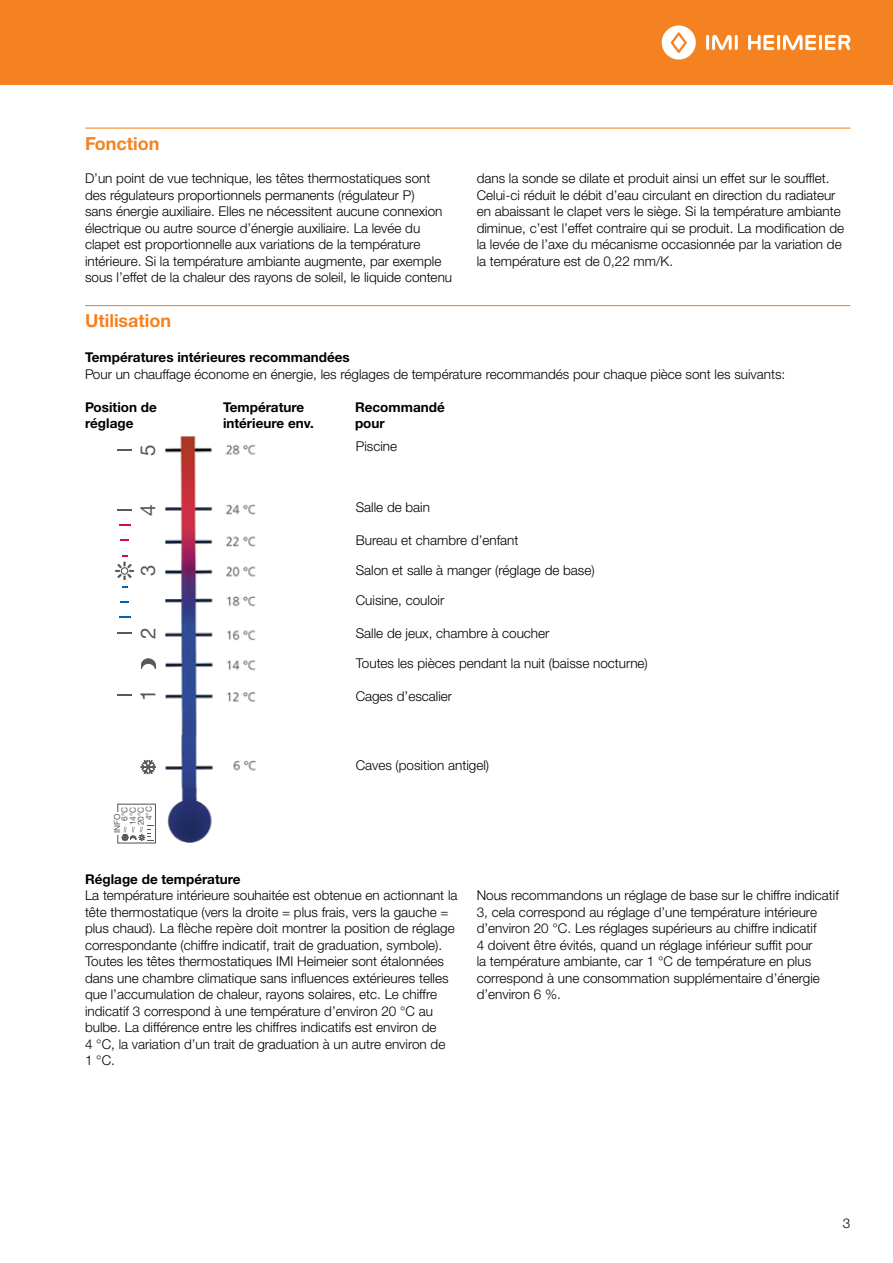
<style>
.page{position:relative;width:893px;height:1263px;background:#fff}
.page>*{position:absolute;margin:0;border:0;box-sizing:border-box;transform-origin:0 0}
.t1{font:21px "Helvetica Neue LT Com";color:#58595b}
.t2{font:20.7px "Helvetica Neue LT Com";color:#58595b}
.t3{font:20.25px "Helvetica Neue LT Com";color:#58595b}
.t4{font:700 18px "Helvetica Neue LTW1 G";color:#f58220}
.t5{font:300 13.5px/16.5px "Helvetica Neue LTW1 G";color:#000}
.t6{font:700 13.5px "Helvetica Neue LTW1 G";color:#000}
.t7{font:8.4px/8.1px "Helvetica Neue LT Com";color:#58595b}
</style>
<div class="page">
<div style="left:0;top:0;width:893px;height:85px;background:#f58220"></div>
<hr style="left:706px;top:35px;width:3px;height:15px;background:#fff">
<hr style="left:735px;top:35px;width:3px;height:15px;background:#fff">
<svg style="left:712px;top:35px;width:20px;height:15px"></svg>
<svg style="left:662px;top:25px;width:34px;height:35px"></svg>
<hr style="left:777px;top:35px;width:3px;height:15px;background:#fff">
<svg style="left:748px;top:35px;width:26px;height:15px"></svg>
<hr style="left:819px;top:35px;width:3px;height:15px;background:#fff">
<svg style="left:783px;top:35px;width:33px;height:15px"></svg>
<svg style="left:825px;top:35px;width:25px;height:15px"></svg>
<hr style="left:85px;top:128px;width:765px;height:1px;background:#f58220">
<hr style="left:85px;top:305px;width:765px;height:1px;background:#f58220">
<div style="left:117px;top:804px;width:39px;height:39px;border:1px solid #58595b"></div>
<div style="left:114px;top:812px;width:9px;height:23px;background:#fff"></div>
<svg style="left:122px;top:825px;width:31px;height:16px"></svg>
<svg style="left:141px;top:760px;width:15px;height:14px"></svg>
<svg style="left:141px;top:659px;width:15px;height:9px"></svg>
<svg style="left:117px;top:632px;width:15px;height:2px"></svg>
<svg style="left:117px;top:449px;width:15px;height:2px"></svg>
<svg style="left:117px;top:694px;width:15px;height:2px"></svg>
<svg style="left:116px;top:555px;width:17px;height:25px"></svg>
<svg style="left:120px;top:601px;width:9px;height:2px"></svg>
<svg style="left:119px;top:524px;width:11px;height:2px"></svg>
<svg style="left:117px;top:509px;width:15px;height:2px"></svg>
<img style="left:165px;top:436px;width:91px;height:407px">
<h3 class="t4" style="left:85px;top:132px;width:76px">Fonction</h3>
<p class="t5" style="left:85px;top:170px;width:369px">D’un point de vue technique, les têtes thermostatiques sont des régulateurs proportionnels permanents (régulateur P)<br>sans énergie auxiliaire. Elles ne nécessitent aucune connexion électrique ou autre source d’énergie auxiliaire. La levée du clapet est proportionnelle aux variations de la température intérieure. Si la température ambiante augmente, par exemple sous l’effet de la chaleur des rayons de soleil, le liquide contenu</p>
<p class="t5" style="left:477px;top:170px;width:369px">dans la sonde se dilate et produit ainsi un effet sur le soufflet.<br>Celui-ci réduit le débit d’eau circulant en direction du radiateur en abaissant le clapet vers le siège. Si la température ambiante diminue, c’est l’effet contraire qui se produit. La modification de la levée de l’axe du mécanisme occasionnée par la variation de la température est de 0,22 mm/K.</p>
<h3 class="t4" style="left:85px;top:310px;width:88px">Utilisation</h3>
<p class="t6" style="left:85px;top:349px;width:266px">Températures intérieures recommandées</p>
<p class="t5" style="left:85px;top:366px;width:702px">Pour un chauffage économe en énergie, les réglages de température recommandés pour chaque pièce sont les suivants:</p>
<p class="t6" style="left:85px;top:399px;width:73px">Position de</p>
<p class="t6" style="left:223px;top:399px;width:83px">Température</p>
<p class="t6" style="left:355px;top:399px;width:91px">Recommandé</p>
<p class="t6" style="left:85px;top:415px;width:50px">réglage</p>
<p class="t6" style="left:223px;top:415px;width:92px">intérieure env.</p>
<p class="t6" style="left:355px;top:415px;width:31px">pour</p>
<p class="t5" style="left:356px;top:438px;width:43px">Piscine</p>
<h2 class="t2" style="left:135px;top:456px;width:13px;rotate:-90deg">5</h2>
<h1 class="t1" style="left:135px;top:516px;width:13px;rotate:-90deg">4</h1>
<h3 class="t3" style="left:136px;top:576px;width:13px;rotate:-90deg">3</h3>
<h2 class="t2" style="left:135px;top:639px;width:13px;rotate:-90deg">2</h2>
<h1 class="t1" style="left:135px;top:701px;width:13px;rotate:-90deg">1</h1>
<p class="t7" style="left:113px;top:821px;width:16px;line-height:7.4px;text-indent:-13px;rotate:-90deg">INFO<br>6°C</p>
<p class="t7" style="left:128px;top:825px;width:20px;text-align:center;rotate:-90deg">14°C<br>20°C<br>4°C</p>
<p class="t5" style="left:356px;top:499px;width:76px">Salle de bain</p>
<p class="t5" style="left:356px;top:532px;width:164px">Bureau et chambre d’enfant</p>
<p class="t5" style="left:356px;top:562px;width:240px">Salon et salle à manger (réglage de base)</p>
<p class="t5" style="left:356px;top:592px;width:90px">Cuisine, couloir</p>
<p class="t5" style="left:356px;top:625px;width:195px">Salle de jeux, chambre à coucher</p>
<p class="t5" style="left:356px;top:655px;width:294px">Toutes les pièces pendant la nuit (baisse nocturne)</p>
<p class="t5" style="left:356px;top:688px;width:98px">Cages d’escalier</p>
<p class="t5" style="left:356px;top:757px;width:135px">Caves (position antigel)</p>
<p class="t6" style="left:85px;top:870px;width:157px">Réglage de température</p>
<p class="t5" style="left:85px;top:887px;width:374px">La température intérieure souhaitée est obtenue en actionnant la tête thermostatique (vers la droite = plus frais, vers la gauche = plus chaud). La flèche repère doit montrer la position de réglage correspondante (chiffre indicatif, trait de graduation, symbole).<br>Toutes les têtes thermostatiques IMI Heimeier sont étalonnées dans une chambre climatique sans influences extérieures telles que l’accumulation de chaleur, rayons solaires, etc. Le chiffre indicatif 3 correspond à une température d’environ 20 °C au bulbe. La différence entre les chiffres indicatifs est environ de<br>4 °C, la variation d’un trait de graduation à un autre environ de<br>1 °C.</p>
<p class="t5" style="left:477px;top:887px;width:364px">Nous recommandons un réglage de base sur le chiffre indicatif 3, cela correspond au réglage d’une température intérieure d’environ 20 °C. Les réglages supérieurs au chiffre indicatif<br>4 doivent être évités, quand un réglage inférieur suffit pour<br>la température ambiante, car 1 °C de température en plus correspond à une consommation supplémentaire d’énergie d’environ 6 %.</p>
<p class="t5" style="left:843px;top:1215px;width:9px">3</p>
</div>
